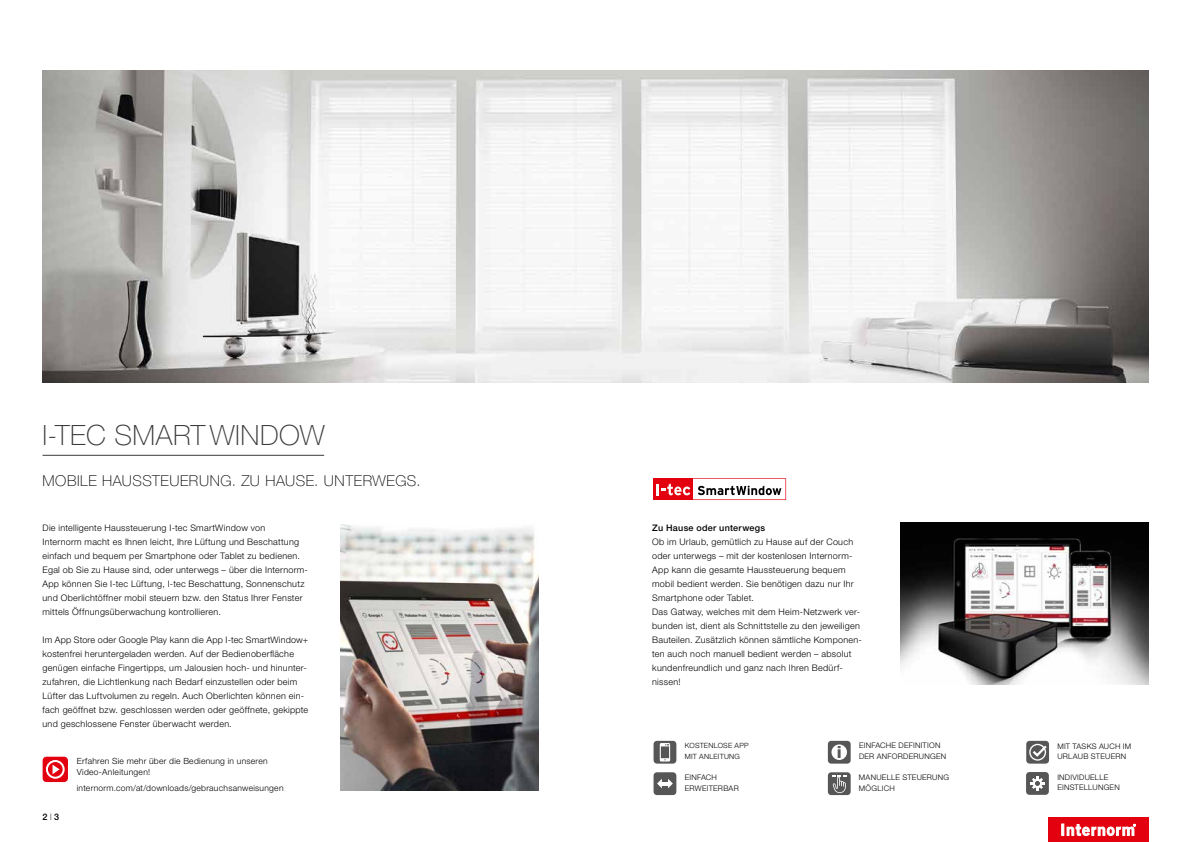
<style>
.page{position:relative;width:1191px;height:842px;background:#fff}
.page>*{position:absolute;margin:0;border:0;box-sizing:border-box;transform-origin:0 0}
.t1{font:100 28px "Helvetica Neue LT Pro";letter-spacing:.02em;color:#3b3b3a}
.t2{font:100 15px "Helvetica Neue LT Pro";letter-spacing:.04em;color:#000}
.t3{font:300 9px/14px "Helvetica Neue LT Pro";letter-spacing:.03em;color:#000}
.t4{font:500 9px "Helvetica Neue LT Pro";letter-spacing:.035em;color:#000}
.t5{font:300 8.5px/11px "Helvetica Neue LT Pro";letter-spacing:.035em;color:#000}
.t6{font:300 7.7px/10.8px "Helvetica Neue LT Pro";letter-spacing:.035em;color:#000}
.t7{font:300 7.2px/10.8px "Helvetica Neue LT Pro";letter-spacing:.035em;color:#000}
.s1{font-weight:100}
.s2{font-weight:800;font-size:16.7px;color:#565656}
</style>
<div class="page">
<img style="left:43px;top:71px;width:1105px;height:312px">
<img style="left:900px;top:523px;width:248px;height:161px">
<img style="left:340px;top:524px;width:199px;height:267px">
<hr style="left:43px;top:455px;width:281px;height:1px;background:#3b3b3a">
<div style="left:827px;top:740px;width:24px;height:24px;background:#565656;border-radius:4px"></div>
<div style="left:826px;top:739px;width:26px;height:26px;border:1px solid #fff;border-radius:4px"></div>
<div style="left:831px;top:744px;width:16px;height:16px;background:#fff;border-radius:50%"></div>
<svg style="left:653px;top:740px;width:24px;height:24px"></svg>
<div style="left:652px;top:739px;width:25px;height:26px;border:1px solid #fff;border-radius:4px"></div>
<svg style="left:660px;top:743px;width:10px;height:18px"></svg>
<div style="left:653px;top:772px;width:24px;height:24px;background:#565656;border-radius:4px"></div>
<div style="left:652px;top:771px;width:25px;height:25px;border:1px solid #fff;border-radius:4px"></div>
<svg style="left:657px;top:779px;width:16px;height:9px"></svg>
<div style="left:827px;top:772px;width:24px;height:24px;background:#565656;border-radius:4px"></div>
<div style="left:826px;top:771px;width:26px;height:25px;border:1px solid #fff;border-radius:4px"></div>
<svg style="left:832px;top:775px;width:14px;height:18px"></svg>
<div style="left:1025px;top:771px;width:24px;height:24px;background:#565656;border-radius:4px"></div>
<div style="left:1024px;top:771px;width:26px;height:25px;border:1px solid #fff;border-radius:4px"></div>
<svg style="left:1030px;top:777px;width:14px;height:13px"></svg>
<div style="left:1025px;top:740px;width:24px;height:24px;background:#565656;border-radius:4px"></div>
<div style="left:1025px;top:739px;width:25px;height:26px;border:1px solid #fff;border-radius:4px"></div>
<div style="left:1029px;top:744px;width:17px;height:17px;border:1px solid #fff;border-radius:50%"></div>
<svg style="left:1030px;top:743px;width:19px;height:15px"></svg>
<div style="left:653px;top:478px;width:39px;height:22px;background:#e3000f"></div>
<svg style="left:656px;top:478px;width:130px;height:22px"></svg>
<div style="left:42px;top:756px;width:27px;height:27px;background:#e3000f;border-radius:5px"></div>
<div style="left:41px;top:755px;width:28px;height:28px;border:2px solid #fff;border-radius:5px"></div>
<div style="left:46px;top:760px;width:19px;height:19px;border:2px solid #fff;border-radius:50%"></div>
<svg style="left:52px;top:764px;width:8px;height:10px"></svg>
<div style="left:1048px;top:817px;width:100px;height:25px;background:#e3000f"></div>
<svg style="left:1061px;top:824px;width:74px;height:12px"></svg>
<h1 class="t1" style="left:43px;top:419px;width:284px">I-TEC SMART WINDOW</h1>
<h2 class="t2" style="left:43px;top:471px;width:380px">MOBILE HAUSSTEUERUNG. ZU HAUSE. UNTERWEGS.</h2>
<p class="t3" style="left:43px;top:520px;width:267px">Die intelligente Haussteuerung I-tec SmartWindow von<br>Internorm macht es Ihnen leicht, Ihre Lüftung und Beschattung einfach und bequem per Smartphone oder Tablet zu bedienen.<br>Egal ob Sie zu Hause sind, oder unterwegs – über die Internorm-App können Sie I-tec Lüftung, I-tec Beschattung, Sonnenschutz und Oberlichtöffner mobil steuern bzw. den Status Ihrer Fenster mittels Öffnungsüberwachung kontrollieren.</p>
<p class="t3" style="left:43px;top:632px;width:267px">Im App Store oder Google Play kann die App I-tec SmartWindow+ kostenfrei heruntergeladen werden. Auf der Bedienoberfläche genügen einfache Fingertipps, um Jalousien hoch- und hinunter&shy;zufahren, die Lichtlenkung nach Bedarf einzustellen oder beim Lüfter das Luftvolumen zu regeln. Auch Oberlichten können ein&shy;fach geöffnet bzw. geschlossen werden oder geöffnete, gekippte und geschlossene Fenster überwacht werden.</p>
<p class="t5" style="left:77px;top:755px;width:192px">Erfahren Sie mehr über die Bedienung in unseren<br>Video-Anleitungen!</p>
<p class="t5" style="left:77px;top:782px;width:208px">internorm.com/at/downloads/gebrauchsanweisungen</p>
<p class="t4" style="left:43px;top:811px;width:18px">2 <span class="s1">I</span> 3</p>
<p class="t4" style="left:652px;top:522px;width:114px">Zu Hause oder unterwegs</p>
<p class="t3" style="left:652px;top:534px;width:211px">Ob im Urlaub, gemütlich zu Hause auf der Couch oder unterwegs – mit der kostenlosen Internorm-App kann die gesamte Haussteuerung bequem mobil bedient werden. Sie benötigen dazu nur Ihr Smartphone oder Tablet.<br>Das Gatway, welches mit dem Heim-Netzwerk ver&shy;bunden ist, dient als Schnittstelle zu den jeweiligen Bauteilen. Zusätzlich können sämtliche Komponen&shy;ten auch noch manuell bedient werden – absolut kundenfreundlich und ganz nach Ihren Bedürf&shy;nissen!</p>
<p class="t7" style="left:684px;top:740px;width:65px">KOSTENLOSE APP<br>MIT ANLEITUNG</p>
<p class="t6" style="left:684px;top:772px;width:56px">EINFACH<br>ERWEITERBAR</p>
<p class="t6" style="left:859px;top:771px;width:92px">MANUELLE STEUERUNG<br>MÖGLICH</p>
<p class="t6" style="left:836px;top:740px;width:111px;text-indent:22px">EINFACHE DEFINITION <span class="s2">i</span> DER ANFORDERUNGEN</p>
<p class="t6" style="left:1057px;top:740px;width:75px">MIT TASKS AUCH IM<br>URLAUB STEUERN</p>
<p class="t6" style="left:1057px;top:771px;width:64px">INDIVIDUELLE<br>EINSTELLUNGEN</p>
</div>
